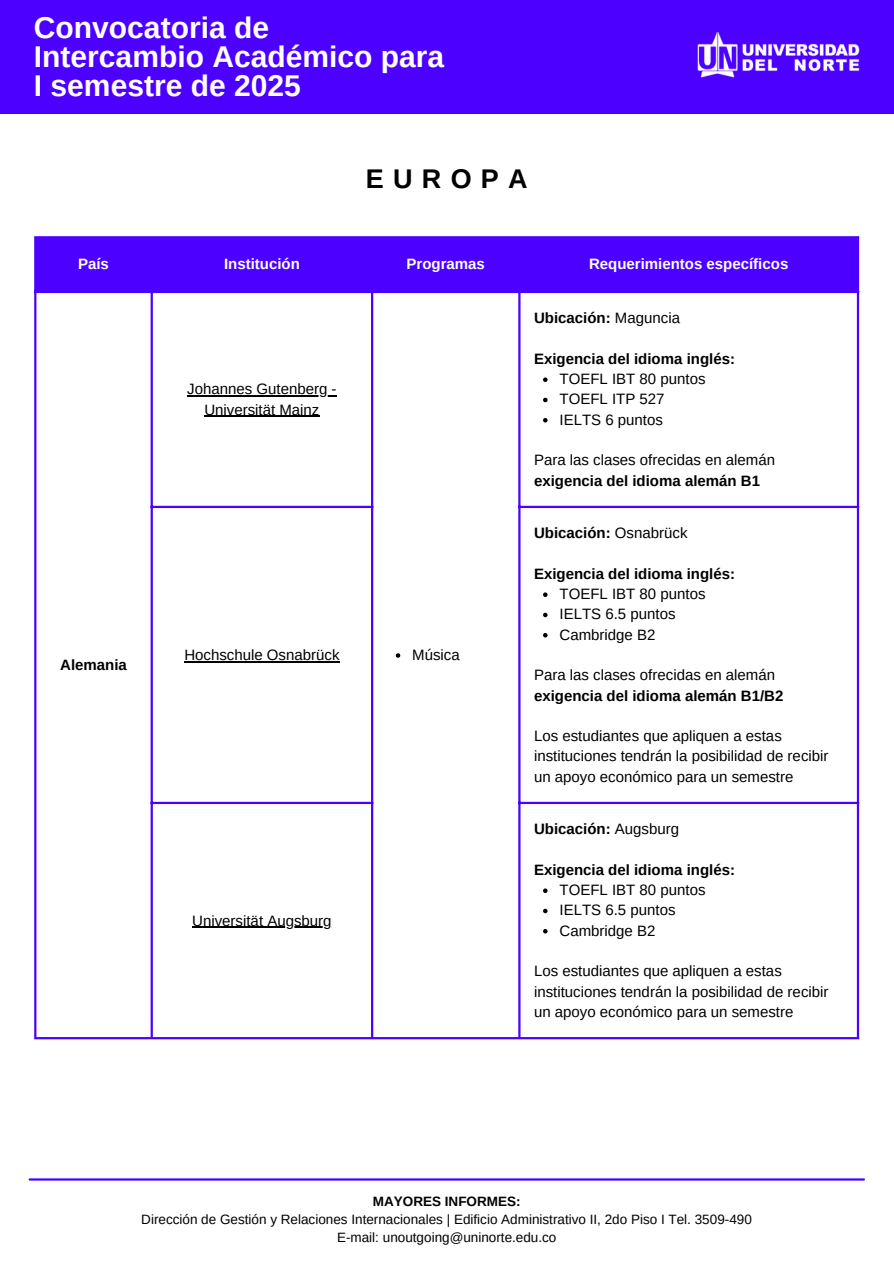
<style>
.page{position:relative;width:894px;height:1264px;background:#fff}
.page>*{position:absolute;margin:0;border:0;box-sizing:border-box;transform-origin:0 0}
.t1{font:700 30px/29.2px "Arimo";color:#fff}
.t2{font:700 27px "Arimo";letter-spacing:.345em;color:#000}
.t3{font:15px/20.2px "Arimo";color:#000}
.t4{font:700 15px "Arimo";color:#000}
.t5{font:700 15px "Arimo";color:#fff}
.t6{font:13.5px "Arimo";color:#000}
.t7{font:700 13.5px "Arimo";color:#000}
.s1{font-weight:400}
.s2{font-weight:700}
</style>
<div class="page">
<div style="left:0;top:0;width:893px;height:114px;background:#4c00ff"></div>
<img style="left:697px;top:32px;width:163px;height:46px">
<div style="left:36px;top:238px;width:820px;height:53px;background:#4c00ff"></div>
<hr style="left:187px;top:395px;width:149px;height:1px;background:#000">
<hr style="left:204px;top:416px;width:115px;height:1px;background:#000">
<svg style="left:395px;top:653px;width:5px;height:4px"></svg>
<svg style="left:543px;top:377px;width:4px;height:5px"></svg>
<svg style="left:543px;top:398px;width:4px;height:4px"></svg>
<svg style="left:543px;top:418px;width:4px;height:4px"></svg>
<hr style="left:184px;top:661px;width:155px;height:1px;background:#000">
<svg style="left:543px;top:592px;width:4px;height:5px"></svg>
<svg style="left:543px;top:612px;width:4px;height:5px"></svg>
<svg style="left:543px;top:633px;width:4px;height:4px"></svg>
<hr style="left:192px;top:926px;width:139px;height:1px;background:#000">
<svg style="left:543px;top:888px;width:4px;height:5px"></svg>
<svg style="left:543px;top:908px;width:4px;height:5px"></svg>
<svg style="left:543px;top:929px;width:4px;height:4px"></svg>
<hr style="left:34px;top:238px;width:2px;height:799px;background:#4c00ff">
<hr style="left:151px;top:238px;width:2px;height:799px;background:#4c00ff">
<hr style="left:371px;top:238px;width:2px;height:799px;background:#4c00ff">
<hr style="left:518px;top:238px;width:2px;height:799px;background:#4c00ff">
<hr style="left:856px;top:238px;width:2px;height:799px;background:#4c00ff">
<hr style="left:34px;top:236px;width:824px;height:2px;background:#4c00ff">
<hr style="left:34px;top:291px;width:824px;height:2px;background:#4c00ff">
<hr style="left:151px;top:506px;width:222px;height:2px;background:#4c00ff">
<hr style="left:518px;top:506px;width:340px;height:2px;background:#4c00ff">
<hr style="left:151px;top:801px;width:222px;height:3px;background:#4c00ff">
<hr style="left:518px;top:801px;width:340px;height:3px;background:#4c00ff">
<hr style="left:34px;top:1037px;width:824px;height:2px;background:#4c00ff">
<hr style="left:30px;top:1178px;width:833px;height:2px;background:#4c00ff">
<p class="t1" style="left:34px;top:13px;width:411px">Convocatoria de<br>Intercambio Académico para<br>I semestre de 2025</p>
<p class="t2" style="left:366px;top:163px;width:163px">EUROPA</p>
<h2 class="t5" style="left:78px;top:255px;width:32px">País</h2>
<p class="t5" style="left:224px;top:255px;width:77px">Institución</p>
<p class="t5" style="left:406px;top:255px;width:80px">Programas</p>
<p class="t5" style="left:589px;top:255px;width:201px">Requerimientos específicos</p>
<p class="t3" style="left:187px;top:379px;width:151px;text-align:center">Johannes Gutenberg -<br>Universität Mainz</p>
<p class="t4" style="left:60px;top:656px;width:68px">Alemania</p>
<p class="t3" style="left:184px;top:644px;width:157px">Hochschule Osnabrück</p>
<p class="t3" style="left:412px;top:644px;width:49px">Música</p>
<p class="t3" style="left:192px;top:910px;width:141px">Universität Augsburg</p>
<p class="t4" style="left:534px;top:310px;width:147px">Ubicación: <span class="s1">Maguncia</span></p>
<p class="t4" style="left:534px;top:350px;width:202px">Exigencia del idioma inglés:</p>
<p class="t3" style="left:559px;top:369px;width:147px">TOEFL IBT 80 puntos</p>
<p class="t3" style="left:559px;top:389px;width:106px">TOEFL ITP 527</p>
<p class="t3" style="left:559px;top:409px;width:105px">IELTS 6 puntos</p>
<p class="t3" style="left:534px;top:450px;width:242px">Para las clases ofrecidas en alemán <span class="s2">exigencia del idioma alemán B1</span></p>
<p class="t4" style="left:534px;top:525px;width:155px">Ubicación: <span class="s1">Osnabrück</span></p>
<p class="t4" style="left:534px;top:565px;width:202px">Exigencia del idioma inglés:</p>
<p class="t3" style="left:559px;top:584px;width:147px">TOEFL IBT 80 puntos</p>
<p class="t3" style="left:559px;top:604px;width:117px">IELTS 6.5 puntos</p>
<p class="t3" style="left:559px;top:624px;width:97px">Cambridge B2</p>
<p class="t3" style="left:534px;top:665px;width:251px">Para las clases ofrecidas en alemán <span class="s2">exigencia del idioma alemán B1/B2</span></p>
<p class="t3" style="left:534px;top:725px;width:296px">Los estudiantes que apliquen a estas instituciones tendrán la posibilidad de recibir un apoyo económico para un semestre</p>
<p class="t4" style="left:534px;top:820px;width:147px">Ubicación: <span class="s1">Augsburg</span></p>
<p class="t4" style="left:534px;top:861px;width:202px">Exigencia del idioma inglés:</p>
<p class="t3" style="left:559px;top:879px;width:147px">TOEFL IBT 80 puntos</p>
<p class="t3" style="left:559px;top:900px;width:117px">IELTS 6.5 puntos</p>
<p class="t3" style="left:559px;top:920px;width:97px">Cambridge B2</p>
<p class="t3" style="left:534px;top:960px;width:296px">Los estudiantes que apliquen a estas instituciones tendrán la posibilidad de recibir un apoyo económico para un semestre</p>
<p class="t7" style="left:373px;top:1193px;width:149px">MAYORES INFORMES:</p>
<p class="t6" style="left:141px;top:1211px;width:612px">Dirección de Gestión y Relaciones Internacionales | Edificio Administrativo II, 2do Piso I Tel. 3509-490</p>
<p class="t6" style="left:337px;top:1229px;width:221px">E-mail: unoutgoing@uninorte.edu.co</p>
</div>
